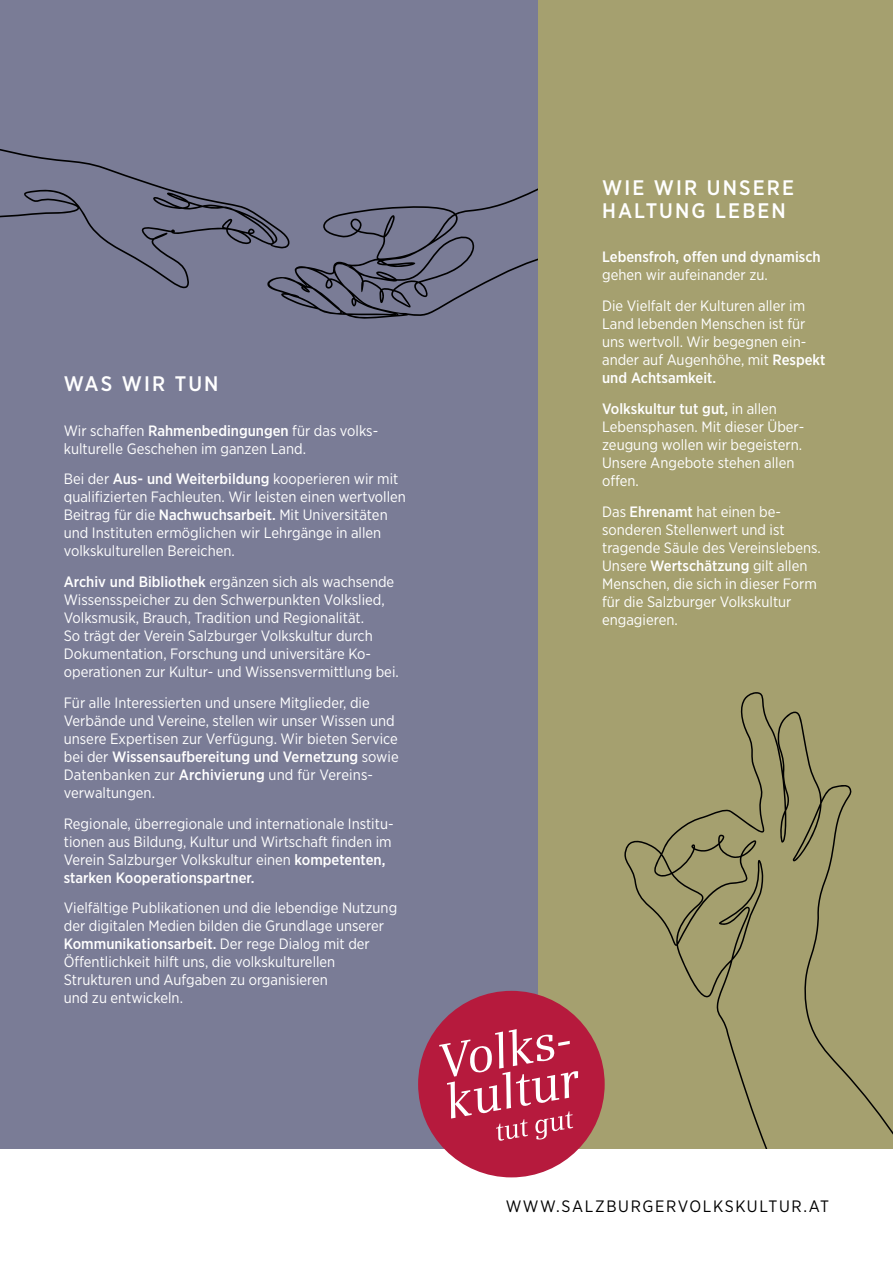
<style>
.page{position:relative;width:893px;height:1263px;background:#fff}
.page>*{position:absolute;margin:0;border:0;box-sizing:border-box;transform-origin:0 0}
.t1{font:500 21px/22.5px "Gotham Narrow";letter-spacing:.1em;color:#fff}
.t2{font:16.5px "Gotham Narrow";letter-spacing:.1em;color:#000}
.t3{font:15px/18px "Gotham Narrow";color:#fff}
.t4{font:500 15px "Gotham Narrow";color:#fff}
.s1{font-weight:500}
</style>
<div class="page">
<div style="left:0;top:0;width:538px;height:1148px;background:#7a7c96"></div>
<svg style="left:0;top:149px;width:538px;height:170px"></svg>
<div style="left:538px;top:0;width:355px;height:1148px;background:#a5a06f"></div>
<svg style="left:624px;top:692px;width:269px;height:456px"></svg>
<div style="left:418px;top:991px;width:187px;height:186px;background:#b61a3d;border-radius:50%"></div>
<svg style="left:439px;top:1029px;width:139px;height:112px"></svg>
<h1 class="t1" style="left:64px;top:372px;width:156px">WAS WIR TUN</h1>
<p class="t3" style="left:64px;top:421px;width:314px">Wir schaffen <span class="s1">Rahmenbedingungen</span> für das volks&shy;kulturelle Geschehen im ganzen Land.</p>
<p class="t3" style="left:64px;top:470px;width:344px">Bei der <span class="s1">Aus- und Weiterbildung</span> kooperieren wir mit qualifizierten Fachleuten. Wir leisten einen wertvollen Beitrag für die <span class="s1">Nachwuchsarbeit.</span> Mit Universitäten und Instituten ermöglichen wir Lehrgänge in allen volkskulturellen Bereichen.</p>
<p class="t3" style="left:64px;top:572px;width:337px"><span class="s1">Archiv und Bibliothek</span> ergänzen sich als wachsende Wissensspeicher zu den Schwerpunkten Volkslied, Volksmusik, Brauch, Tradition und Regionalität.<br>So trägt der Verein Salzburger Volkskultur durch Dokumentation, Forschung und universitäre Ko&shy;operationen zur Kultur- und Wissensvermittlung bei.</p>
<p class="t3" style="left:64px;top:693px;width:336px">Für alle Interessierten und unsere Mitglieder, die Verbände und Vereine, stellen wir unser Wissen und unsere Expertisen zur Verfügung. Wir bieten Service bei der <span class="s1">Wissensaufbereitung und Vernetzung</span> sowie Datenbanken zur <span class="s1">Archivierung</span> und für Vereins&shy;verwaltungen.</p>
<p class="t3" style="left:64px;top:814px;width:331px">Regionale, überregionale und internationale Institu&shy;tionen aus Bildung, Kultur und Wirtschaft finden im Verein Salzburger Volkskultur einen <span class="s1">kompetenten, starken Kooperationspartner.</span></p>
<p class="t3" style="left:64px;top:899px;width:335px">Vielfältige Publikationen und die lebendige Nutzung der digitalen Medien bilden die Grundlage unserer <span class="s1">Kommunikationsarbeit.</span> Der rege Dialog mit der Öffentlichkeit hilft uns, die volkskulturellen Strukturen und Aufgaben zu organisieren<br>und zu entwickeln.</p>
<h1 class="t1" style="left:602px;top:176px;width:193px">WIE WIR UNSERE<br>HALTUNG LEBEN</h1>
<p class="t4" style="left:602px;top:248px;width:220px">Lebensfroh, offen und dynamisch</p>
<p class="t3" style="left:602px;top:259px;width:205px;line-height:30.8px">gehen wir aufeinander zu.<br>Die Vielfalt der Kulturen aller im</p>
<p class="t3" style="left:602px;top:315px;width:225px">Land lebenden Menschen ist für uns wertvoll. Wir begegnen ein&shy;ander auf Augenhöhe, mit <span class="s1">Respekt und Achtsamkeit.</span></p>
<p class="t3" style="left:602px;top:399px;width:204px"><span class="s1">Volkskultur tut gut,</span> in allen<br>Lebensphasen. Mit dieser Über&shy;zeugung wollen wir begeistern.<br>Unsere Angebote stehen allen offen.</p>
<p class="t3" style="left:602px;top:502px;width:220px">Das <span class="s1">Ehrenamt</span> hat einen be&shy;sonderen Stellenwert und ist tragende Säule des Vereinslebens.<br>Unsere <span class="s1">Wertschätzung</span> gilt allen<br>Menschen, die sich in dieser Form für die Salzburger Volkskultur engagieren.</p>
<p class="t2" style="left:506px;top:1196px;width:325px">WWW.SALZBURGERVOLKSKULTUR.AT</p>
</div>
